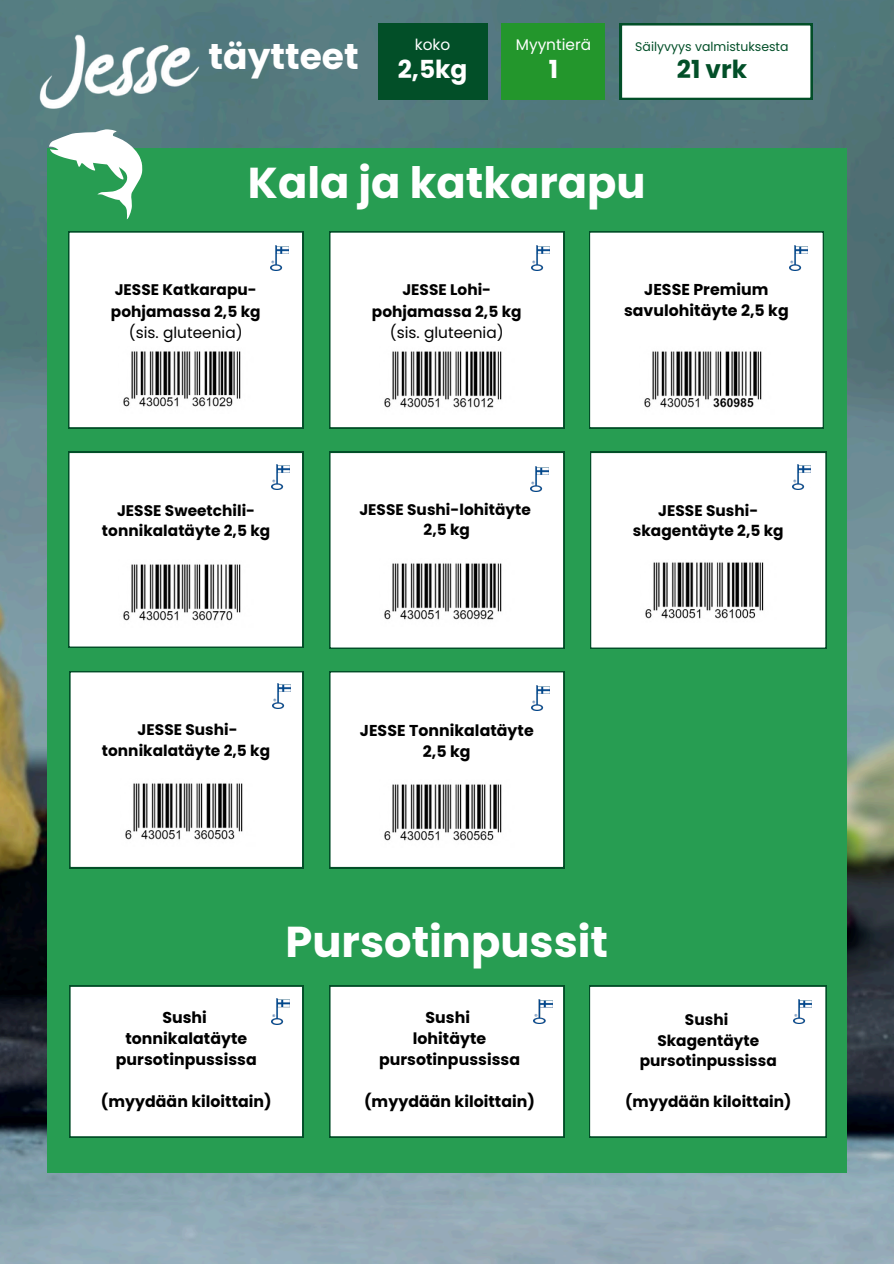
<style>
.page{position:relative;width:894px;height:1264px;background:#fff}
.page>*{position:absolute;margin:0;border:0;box-sizing:border-box;transform-origin:0 0}
.t1{font:700 43.2px "Poppins";color:#fff}
.t2{font:700 36px "Poppins";color:#fff}
.t3{font:700 24.75px "Poppins";color:#fff}
.t4{font:700 24.75px "Poppins";color:#024f28}
.t5{font:700 15.75px/21px "Poppins";color:#000;text-align:center}
.t6{font:700 15.3px/20.4px "Poppins";color:#000;text-align:center}
.t7{font:15.3px "Poppins";color:#fff}
.t8{font:12.45px "Poppins";color:#024f28}
.s1{font-weight:400}
</style>
<div class="page">
<img style="left:0;top:0;width:893px;height:1263px">
<div style="left:47px;top:149px;width:799px;height:1023px;background:#279d52"></div>
<svg style="left:47px;top:116px;width:109px;height:103px"></svg>
<div style="left:68px;top:231px;width:235px;height:197px;background:#fff"></div>
<img style="left:270px;top:246px;width:18px;height:25px">
<svg style="left:85px;top:258px;width:4px;height:4px"></svg>
<div style="left:329px;top:231px;width:235px;height:197px;background:#fff"></div>
<img style="left:531px;top:246px;width:18px;height:25px">
<svg style="left:346px;top:258px;width:3px;height:4px"></svg>
<img style="left:379px;top:346px;width:135px;height:68px">
<img style="left:118px;top:346px;width:135px;height:68px">
<div style="left:589px;top:231px;width:234px;height:197px;background:#fff"></div>
<img style="left:789px;top:246px;width:18px;height:25px">
<img style="left:639px;top:346px;width:135px;height:68px">
<div style="left:329px;top:671px;width:235px;height:197px;background:#fff"></div>
<img style="left:531px;top:685px;width:18px;height:25px">
<img style="left:379px;top:779px;width:135px;height:68px">
<div style="left:329px;top:452px;width:235px;height:196px;background:#fff"></div>
<img style="left:530px;top:466px;width:18px;height:25px">
<img style="left:379px;top:558px;width:135px;height:68px">
<div style="left:377px;top:23px;width:110px;height:77px;background:#024f28"></div>
<div style="left:501px;top:23px;width:104px;height:77px;background:#23962c"></div>
<svg style="left:619px;top:23px;width:193px;height:77px"></svg>
<div style="left:590px;top:452px;width:236px;height:196px;background:#fff"></div>
<img style="left:640px;top:559px;width:135px;height:63px">
<img style="left:792px;top:464px;width:18px;height:25px">
<svg style="left:69px;top:671px;width:234px;height:197px;background:#eef3f1"></svg>
<img style="left:120px;top:778px;width:135px;height:68px">
<img style="left:272px;top:684px;width:18px;height:24px">
<div style="left:68px;top:452px;width:235px;height:195px;background:#fff"></div>
<img style="left:119px;top:559px;width:135px;height:68px">
<img style="left:271px;top:464px;width:18px;height:25px">
<div style="left:589px;top:985px;width:237px;height:152px;background:#fff"></div>
<img style="left:793px;top:999px;width:18px;height:24px">
<div style="left:329px;top:985px;width:235px;height:152px;background:#fff"></div>
<img style="left:534px;top:999px;width:18px;height:24px">
<div style="left:69px;top:985px;width:234px;height:152px;background:#fff"></div>
<img style="left:271px;top:998px;width:18px;height:26px">
<img style="left:32px;top:31px;width:169px;height:81px">
<p class="t2" style="left:208px;top:31px;width:152px">täytteet</p>
<p class="t7" style="left:414px;top:34px;width:37px">koko</p>
<h4 class="t3" style="left:397px;top:52px;width:71px">2,5kg</h4>
<p class="t7" style="left:515px;top:34px;width:77px">Myyntierä</p>
<p class="t3" style="left:548px;top:52px;width:11px">1</p>
<h4 class="t8" style="left:635px;top:38px;width:155px">Säilyvyys valmistuksesta</h4>
<p class="t4" style="left:676px;top:52px;width:72px">21 vrk</p>
<p class="t1" style="left:248px;top:152px;width:399px">Kala ja katkarapu</p>
<p class="t6" style="left:111px;top:279px;width:151px;line-height:21.3px">JESSE Katkarapu&shy;pohjamassa 2,5 kg <span class="s1">(sis. gluteenia)</span></p>
<p class="t6" style="left:372px;top:279px;width:151px;line-height:21.3px">JESSE Lohi&shy;pohjamassa 2,5 kg <span class="s1">(sis. gluteenia)</span></p>
<p class="t5" style="left:624px;top:279px;width:166px">JESSE Premium savulohitäyte 2,5 kg</p>
<p class="t6" style="left:102px;top:500px;width:170px">JESSE Sweetchili&shy;tonnikalatäyte 2,5 kg</p>
<h5 class="t6" style="left:359px;top:499px;width:173px">JESSE Sushi-lohitäyte<br>2,5 kg</h5>
<p class="t6" style="left:632px;top:500px;width:152px">JESSE Sushi&shy;skagentäyte 2,5 kg</p>
<p class="t6" style="left:102px;top:719px;width:170px">JESSE Sushi&shy;tonnikalatäyte 2,5 kg</p>
<p class="t5" style="left:360px;top:720px;width:175px">JESSE Tonnikalatäyte<br>2,5 kg</p>
<h4 class="t5" style="left:116px;top:1006px;width:142px">Sushi tonnikalatäyte pursotinpussissa</h4>
<p class="t5" style="left:101px;top:1091px;width:172px">(myydään kiloittain)</p>
<h4 class="t1" style="left:285px;top:911px;width:324px">Pursotinpussit</h4>
<h1 class="t5" style="left:379px;top:1006px;width:142px">Sushi<br>lohitäyte pursotinpussissa</h1>
<p class="t5" style="left:364px;top:1091px;width:172px">(myydään kiloittain)</p>
<p class="t6" style="left:639px;top:1009px;width:139px">Sushi<br>Skagentäyte pursotinpussissa</p>
<h4 class="t6" style="left:625px;top:1091px;width:168px">(myydään kiloittain)</h4>
</div>
